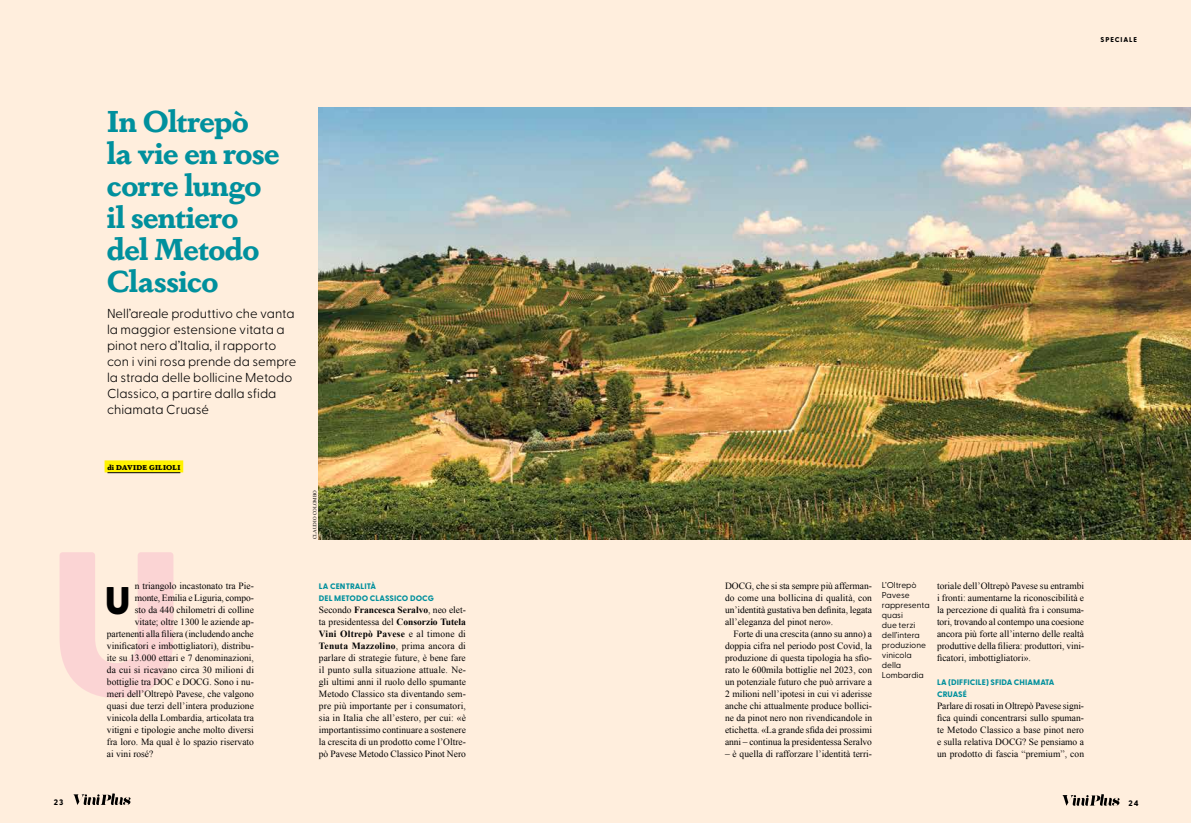
<style>
.page{position:relative;width:1191px;height:823px;background:#fff}
.page>*{position:absolute;margin:0;border:0;box-sizing:border-box;transform-origin:0 0}
.t1{font:800 38.5px "Greycliff CF";color:#000}
.t2{font:700 30px/32px "Dapifer";letter-spacing:-.015em;color:#00909d}
.t3{font:300 13px/16px "Greycliff CF";color:#000}
.t4{font:9.5px/12px "Times New Roman";color:#000;text-align:justify}
.t5{font:8.5px/10px "Greycliff CF";color:#000}
.t6{font:800 8px/12px "Greycliff CF";letter-spacing:.01em;color:#00909d}
.t7{font:800 8px "Greycliff CF";color:#000}
.t8{font:900 7px "Dapifer";letter-spacing:.03em;color:#000}
.t9{font:800 7px "Greycliff CF";letter-spacing:.13em;color:#000}
.t10{font:5px "Times New Roman";color:#000}
.s1{font-weight:700}
</style>
<div class="page">
<div style="left:0;top:0;width:1191px;height:822px;background:#fed"></div>
<svg style="left:60px;top:552px;width:113px;height:145px"></svg>
<svg style="left:1062px;top:794px;width:57px;height:11px"></svg>
<svg style="left:73px;top:793px;width:57px;height:11px"></svg>
<div style="left:105px;top:460px;width:78px;height:12px;background:#fff200"></div>
<hr style="left:107px;top:472px;width:73px;height:1px;background:#000">
<img style="left:319px;top:107px;width:872px;height:432px">
<h2 class="t2" style="left:107px;top:103px;width:174px">In Oltrepò la vie en rose corre lungo il sentiero del Metodo<br>Classico</h2>
<h3 class="t3" style="left:107px;top:304px;width:191px">Nell’areale produttivo che vanta la maggior estensione vitata a pinot nero d’Italia, il rapporto con i vini rosa prende da sempre la strada delle bollicine Metodo<br>Classico, a partire dalla sfida chiamata Cruasé</h3>
<p class="t8" style="left:107px;top:461px;width:74px">di DAVIDE GILIOLI</p>
<p class="t4" style="left:135px;top:579px;width:121px">n triangolo incastonato tra Pie-</p>
<p class="t4" style="left:135px;top:591px;width:121px">monte, Emilia e Liguria, compo-</p>
<p class="t4" style="left:135px;top:603px;width:121px">sto da 440 chilometri di colline</p>
<p class="t4" style="left:135px;top:615px;width:121px">vitate; oltre 1300 le aziende ap-</p>
<p class="t4" style="left:107px;top:627px;width:148px">partenenti alla filiera (includendo anche</p>
<p class="t4" style="left:107px;top:639px;width:148px">vinificatori e imbottigliatori), distribu-</p>
<p class="t4" style="left:107px;top:651px;width:148px">ite su 13.000 ettari e 7 denominazioni,</p>
<p class="t4" style="left:107px;top:663px;width:148px">da cui si ricavano circa 30 milioni di</p>
<p class="t4" style="left:107px;top:675px;width:148px">bottiglie tra DOC e DOCG. Sono i nu-</p>
<p class="t4" style="left:107px;top:687px;width:148px">meri dell’Oltrepò Pavese, che valgono</p>
<p class="t4" style="left:107px;top:699px;width:148px">quasi due terzi dell’intera produzione</p>
<p class="t4" style="left:107px;top:711px;width:148px">vinicola della Lombardia, articolata tra</p>
<p class="t4" style="left:107px;top:723px;width:148px">vitigni e tipologie anche molto diversi</p>
<p class="t4" style="left:107px;top:735px;width:148px">fra loro. Ma qual è lo spazio riservato</p>
<p class="t4" style="left:107px;top:747px;width:48px">ai vini rosé?</p>
<h1 class="t1" style="left:105px;top:570px;width:27px">U</h1>
<p class="t10" style="left:311px;top:539px;width:50px;rotate:-90deg">CLAUDIO COLOMBO</p>
<p class="t6" style="left:319px;top:579px;width:116px">LA CENTRALITÀ<br>DEL METODO CLASSICO DOCG</p>
<p class="t4" style="left:319px;top:603px;width:149px">Secondo <span class="s1">Francesca Seralvo</span>, neo elet&shy;ta presidentessa del <span class="s1">Consorzio Tutela Vini Oltrepò Pavese</span> e al timone di <span class="s1">Tenuta Mazzolino</span>, prima ancora di parlare di strategie future, è bene fare il punto sulla situazione attuale. Ne&shy;gli ultimi anni il ruolo dello spumante Metodo Classico sta diventando sem&shy;pre più importante per i consumatori, sia in Italia che all’estero, per cui: «è importantissimo continuare a sostenere la crescita di un prodotto come l’Oltre&shy;pò Pavese Metodo Classico Pinot Nero</p>
<p class="t9" style="left:1100px;top:34px;width:38px">SPECIALE</p>
<p class="t4" style="left:725px;top:579px;width:148px">DOCG, che si sta sempre più afferman&shy;do come una bollicina di qualità, con un’identità gustativa ben definita, legata all’eleganza del pinot nero».</p>
<p class="t4" style="left:725px;top:627px;width:148px;text-indent:9px">Forte di una crescita (anno su anno) a doppia cifra nel periodo post Covid, la produzione di questa tipologia ha sfio&shy;rato le 600mila bottiglie nel 2023, con un potenziale futuro che può arrivare a 2 milioni nell’ipotesi in cui vi aderisse anche chi attualmente produce bollici&shy;ne da pinot nero non rivendicandole in etichetta. «La grande sfida dei prossimi anni – continua la presidentessa Seralvo</p>
<p class="t4" style="left:725px;top:747px;width:148px">– è quella di rafforzare l’identità terri-</p>
<p class="t5" style="left:882px;top:579px;width:49px">L’Oltrepò<br>Pavese rappresenta quasi<br>due terzi dell’intera produzione vinicola della<br>Lombardia</p>
<p class="t4" style="left:937px;top:579px;width:149px">toriale dell’Oltrepò Pavese su entrambi i fronti: aumentarne la riconoscibilità e la percezione di qualità fra i consuma&shy;tori, trovando al contempo una coesione ancora più forte all’interno delle realtà produttive della filiera: produttori, vini&shy;ficatori, imbottigliatori».</p>
<p class="t6" style="left:937px;top:675px;width:119px">LA (DIFFICILE) SFIDA CHIAMATA<br>CRUASÉ</p>
<p class="t4" style="left:937px;top:699px;width:148px">Parlare di rosati in Oltrepò Pavese signi&shy;fica quindi concentrarsi sullo spuman&shy;te Metodo Classico a base pinot nero e sulla relativa DOCG? Se pensiamo a un prodotto di fascia “premium”, con</p>
<p class="t7" style="left:54px;top:795px;width:11px">23</p>
<p class="t7" style="left:1128px;top:796px;width:12px">24</p>
</div>
